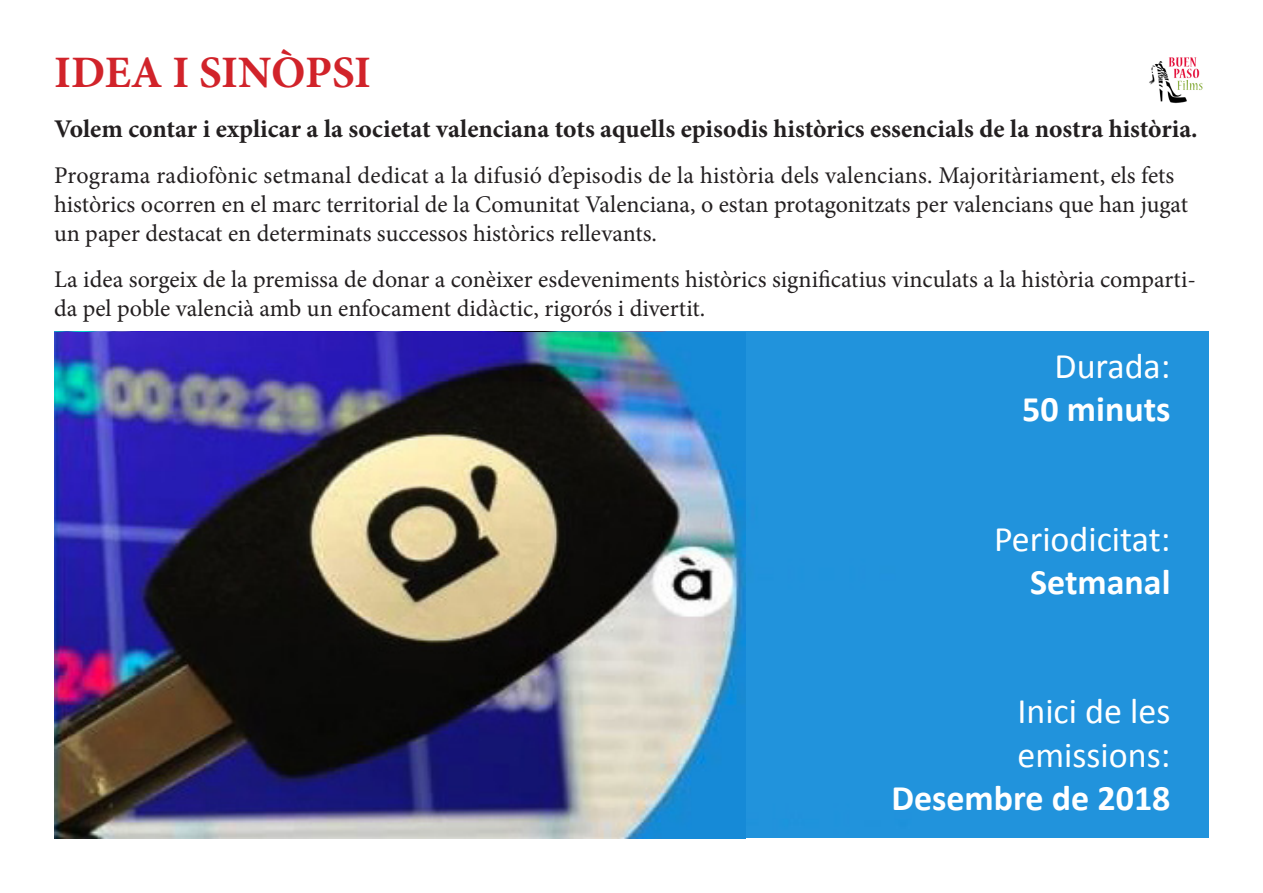
<style>
.page{position:relative;width:1263px;height:893px;background:#fff}
.page>*{position:absolute;margin:0;border:0;box-sizing:border-box;transform-origin:0 0}
.t1{font:700 45px "Minion Pro";letter-spacing:-.01em;color:#d1232a}
.t2{font:36px "Calibri";color:#fff}
.t3{font:700 36px "Calibri";color:#fff}
.t4{font:700 25.5px "Minion Pro";color:#231f20}
.t5{font:24px/28.8px "Minion Pro";color:#231f20}
</style>
<div class="page">
<img style="left:1149px;top:57px;width:54px;height:47px">
<div style="left:54px;top:332px;width:1155px;height:506px;background:#2193dc"></div>
<img style="left:54px;top:333px;width:691px;height:506px">
<p class="t1" style="left:54px;top:41px;width:319px">IDEA I SINÒPSI</p>
<p class="t4" style="left:54px;top:111px;width:1145px">Volem contar i explicar a la societat valenciana tots aquells episodis històrics essencials de la nostra història.</p>
<p class="t5" style="left:54px;top:161px;width:1135px">Programa radiofònic setmanal dedicat a la difusió d’episodis de la història dels valencians. Majoritàriament, els fets històrics ocorren en el marc territorial de la Comunitat Valenciana, o estan protagonitzats per valencians que han jugat un paper destacat en determinats successos històrics rellevants.</p>
<p class="t5" style="left:54px;top:265px;width:1143px">La idea sorgeix de la premissa de donar a conèixer esdeveniments històrics significatius vinculats a la història comparti&shy;da pel poble valencià amb un enfocament didàctic, rigorós i divertit.</p>
<p class="t2" style="left:1054px;top:343px;width:117px">Durada:</p>
<p class="t3" style="left:1022px;top:386px;width:150px">50 minuts</p>
<p class="t2" style="left:994px;top:516px;width:178px">Periodicitat:</p>
<p class="t3" style="left:1030px;top:559px;width:142px">Setmanal</p>
<p class="t2" style="left:1017px;top:689px;width:155px">Inici de les</p>
<p class="t2" style="left:1017px;top:732px;width:154px">emissions:</p>
<p class="t3" style="left:891px;top:775px;width:281px">Desembre de 2018</p>
</div>
